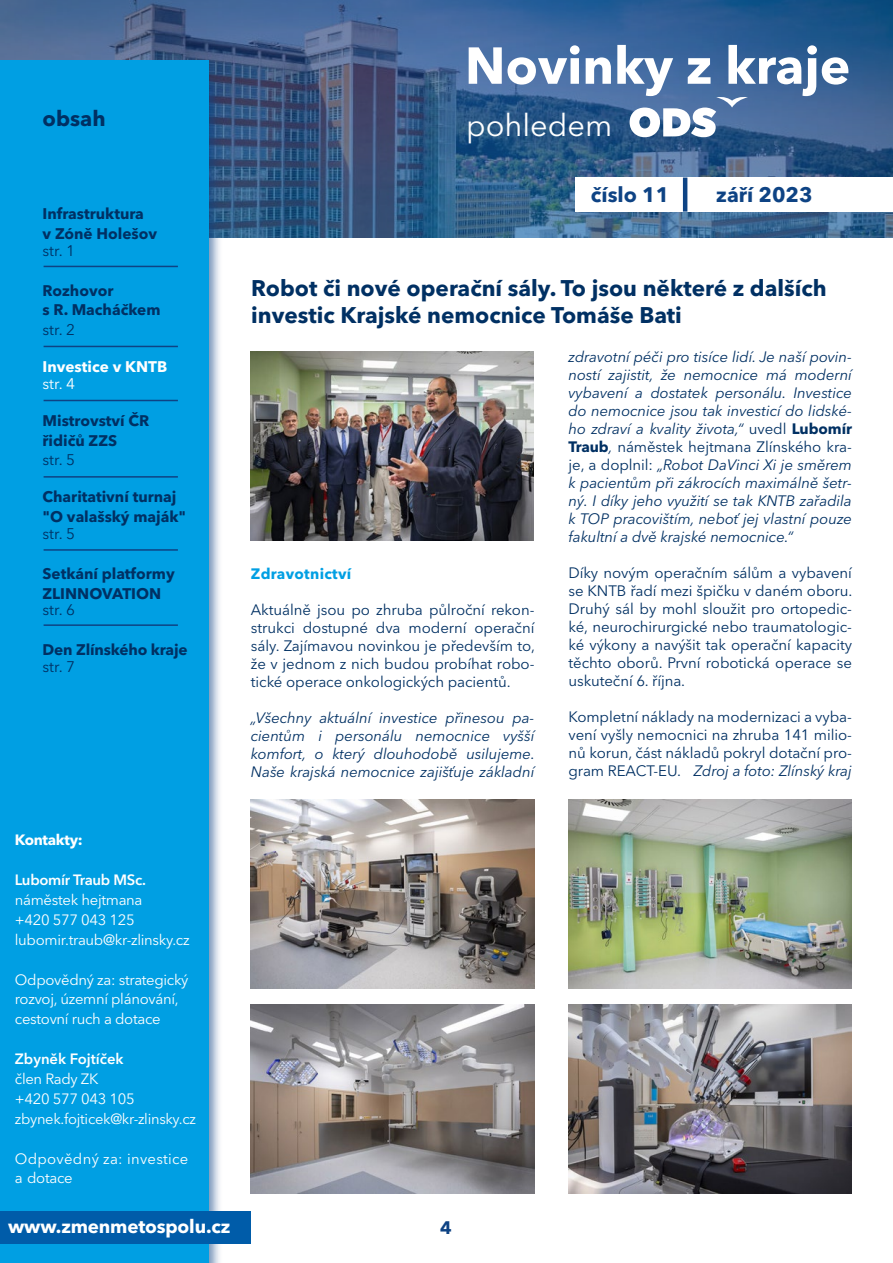
<style>
.page{position:relative;width:893px;height:1263px;background:#fff}
.page>*{position:absolute;margin:0;border:0;box-sizing:border-box;transform-origin:0 0}
.t1{font:700 51.45px "Avenir Next LT Pro";color:#fff}
.t2{font:30.9px "Avenir Next LT Pro";color:#fff}
.t3{font:700 22.5px/27px "Avenir Next LT Pro";color:#003063}
.t4{font:700 21.45px "Avenir Next LT Pro";color:#003063}
.t5{font:700 20.85px "Avenir Next LT Pro";color:#0e4384}
.t6{font:700 18.75px "Avenir Next LT Pro";letter-spacing:-.01em;color:#fff}
.t7{font:700 18px "Avenir Next LT Pro";color:#0e4384}
.t8{font:700 15.3px/20px "Avenir Next LT Pro";color:#003063}
.t9{font:15.3px "Avenir Next LT Pro";color:#003063}
.t10{font:700 15.3px "Avenir Next LT Pro";color:#fff}
.t11{font:15.3px "Avenir Next LT Pro";color:#fff}
.t12{font:15px/18px "Avenir Next LT Pro";letter-spacing:-.005em;color:#003063;text-align:justify}
.t13{font:italic 15px/18px "Avenir Next LT Pro";letter-spacing:-.005em;color:#003063;text-align:justify}
.t14{font:700 15px "Avenir Next LT Pro";letter-spacing:.02em;color:#009fe3}
.t15{font:14.85px/20px "Avenir Next LT Pro";letter-spacing:-.02em;color:#fff}
.t16{font:14.85px/20px "Avenir Next LT Pro";letter-spacing:.02em;color:#fff}
.t17{font:600 14.85px "Avenir Next LT Pro";letter-spacing:-.02em;color:#fff}
.t18{font:600 14.85px "Avenir Next LT Pro";color:#fff}
.t19{font:700 14.85px "Avenir Next LT Pro";letter-spacing:-.02em;color:#fff}
.t20{font:14.7px "Avenir Next LT Pro";letter-spacing:-.02em;color:#fff}
.s1{font-style:normal}
.s2{font-weight:700;font-style:normal}
.s3{font-style:italic}
</style>
<div class="page">
<svg style="left:0;top:0;width:893px;height:237px;background:#3a608d"></svg>
<div style="left:575px;top:178px;width:318px;height:34px;background:#fff"></div>
<hr style="left:683px;top:178px;width:4px;height:34px;background:#0e4384">
<svg style="left:630px;top:96px;width:118px;height:41px"></svg>
<div style="left:0;top:72px;width:223px;height:1191px;background:#0e4384;opacity:.6"></div>
<div style="left:0;top:61px;width:208px;height:1202px;background:#009fe3"></div>
<div style="left:0;top:1211px;width:251px;height:33px;background:#005ca9"></div>
<hr style="left:44px;top:266px;width:134px;height:1px;background:#0e4384">
<hr style="left:44px;top:476px;width:134px;height:2px;background:#0e4384">
<hr style="left:44px;top:346px;width:134px;height:1px;background:#0e4384">
<hr style="left:44px;top:549px;width:134px;height:2px;background:#0e4384">
<hr style="left:44px;top:624px;width:134px;height:2px;background:#0e4384">
<hr style="left:44px;top:400px;width:134px;height:1px;background:#0e4384">
<img style="left:251px;top:351px;width:282px;height:189px">
<img style="left:251px;top:799px;width:283px;height:189px">
<img style="left:568px;top:799px;width:284px;height:189px">
<img style="left:251px;top:1004px;width:283px;height:189px">
<img style="left:568px;top:1004px;width:284px;height:189px">
<h3 class="t4" style="left:43px;top:105px;width:65px">obsah</h3>
<p class="t8" style="left:43px;top:204px;width:116px">Infrastruktura<br>v Zóně Holešov</p>
<p class="t9" style="left:43px;top:241px;width:34px">str. 1</p>
<p class="t8" style="left:43px;top:280px;width:120px">Rozhovor<br>s R. Macháčkem</p>
<p class="t9" style="left:43px;top:321px;width:34px">str. 2</p>
<p class="t10" style="left:43px;top:357px;width:126px">Investice v KNTB</p>
<p class="t11" style="left:43px;top:374px;width:34px">str. 4</p>
<p class="t8" style="left:43px;top:410px;width:108px">Mistrovství ČR řidičů ZZS</p>
<p class="t9" style="left:43px;top:451px;width:34px">str. 5</p>
<p class="t8" style="left:43px;top:487px;width:145px">Charitativní turnaj "O valašský maják"</p>
<p class="t9" style="left:43px;top:524px;width:34px">str. 5</p>
<p class="t8" style="left:43px;top:563px;width:134px">Setkání platformy<br>ZLINNOVATION</p>
<p class="t9" style="left:43px;top:601px;width:34px">str. 6</p>
<p class="t8" style="left:43px;top:640px;width:147px">Den Zlínského kraje</p>
<p class="t9" style="left:43px;top:657px;width:34px">str. 7</p>
<h1 class="t1" style="left:465px;top:34px;width:387px">Novinky z kraje</h1>
<h2 class="t2" style="left:466px;top:107px;width:148px">pohledem</h2>
<h3 class="t5" style="left:591px;top:182px;width:80px">číslo 11</h3>
<h3 class="t5" style="left:716px;top:182px;width:98px">září 2023</h3>
<h3 class="t3" style="left:251px;top:274px;width:577px">Robot či nové operační sály. To jsou některé z dalších investic Krajské nemocnice Tomáše Bati</h3>
<p class="t14" style="left:251px;top:564px;width:102px">Zdravotnictví</p>
<p class="t12" style="left:251px;top:600px;width:286px">Aktuálně jsou po zhruba půlroční rekon&shy;strukci dostupné dva moderní operační sály. Zajímavou novinkou je především to, že v jednom z nich budou probíhat robo&shy;tické operace onkologických pacientů.</p>
<p class="t13" style="left:251px;top:708px;width:286px">„Všechny aktuální investice přinesou pa&shy;cientům i personálu nemocnice vyšší komfort, o který dlouhodobě usilujeme.<br>Naše krajská nemocnice zajišťuje základní</p>
<p class="t13" style="left:568px;top:347px;width:285px">zdravotní péči pro tisíce lidí. Je naší povin&shy;ností zajistit, že nemocnice má moderní vybavení a dostatek personálu. Investice do nemocnice jsou tak investicí do lidské&shy;ho zdraví a kvality života,“ <span class="s1">uvedl</span> <span class="s2">Lubomír Traub</span>, <span class="s1">náměstek hejtmana Zlínského kra&shy;je, a doplnil:</span> „Robot DaVinci Xi je směrem k pacientům při zákrocích maximálně šetr&shy;ný. I díky jeho využití se tak KNTB zařadila k TOP pracovištím, neboť jej vlastní pouze fakultní a dvě krajské nemocnice.“</p>
<p class="t12" style="left:568px;top:563px;width:285px">Díky novým operačním sálům a vybavení se KNTB řadí mezi špičku v daném oboru.<br>Druhý sál by mohl sloužit pro ortopedic&shy;ké, neurochirurgické nebo traumatologic&shy;ké výkony a navýšit tak operační kapacity těchto oborů. První robotická operace se uskuteční 6. října.</p>
<p class="t12" style="left:568px;top:707px;width:285px">Kompletní náklady na modernizaci a vyba&shy;vení vyšly nemocnici na zhruba 141 milio&shy;nů korun, část nákladů pokryl dotační pro&shy;gram REACT-EU. <span class="s3">Zdroj a foto: Zlínský kraj</span></p>
<p class="t19" style="left:15px;top:831px;width:69px">Kontakty:</p>
<p class="t17" style="left:15px;top:871px;width:133px">Lubomír Traub MSc.</p>
<p class="t15" style="left:15px;top:890px;width:176px">náměstek hejtmana<br>+420 577 043 125 lubomir.traub@kr-zlinsky.cz</p>
<p class="t15" style="left:15px;top:969px;width:175px">Odpovědný za: strategický rozvoj, územní plánování, cestovní ruch a dotace</p>
<p class="t18" style="left:15px;top:1050px;width:110px">Zbyněk Fojtíček</p>
<p class="t15" style="left:15px;top:1069px;width:121px">člen Rady ZK +420 577 043 105</p>
<p class="t20" style="left:15px;top:1110px;width:183px">zbynek.fojticek@kr-zlinsky.cz</p>
<p class="t16" style="left:15px;top:1148px;width:175px">Odpovědný za: investice a dotace</p>
<p class="t6" style="left:8px;top:1215px;width:224px">www.zmenmetospolu.cz</p>
<p class="t7" style="left:440px;top:1217px;width:13px">4</p>
</div>
